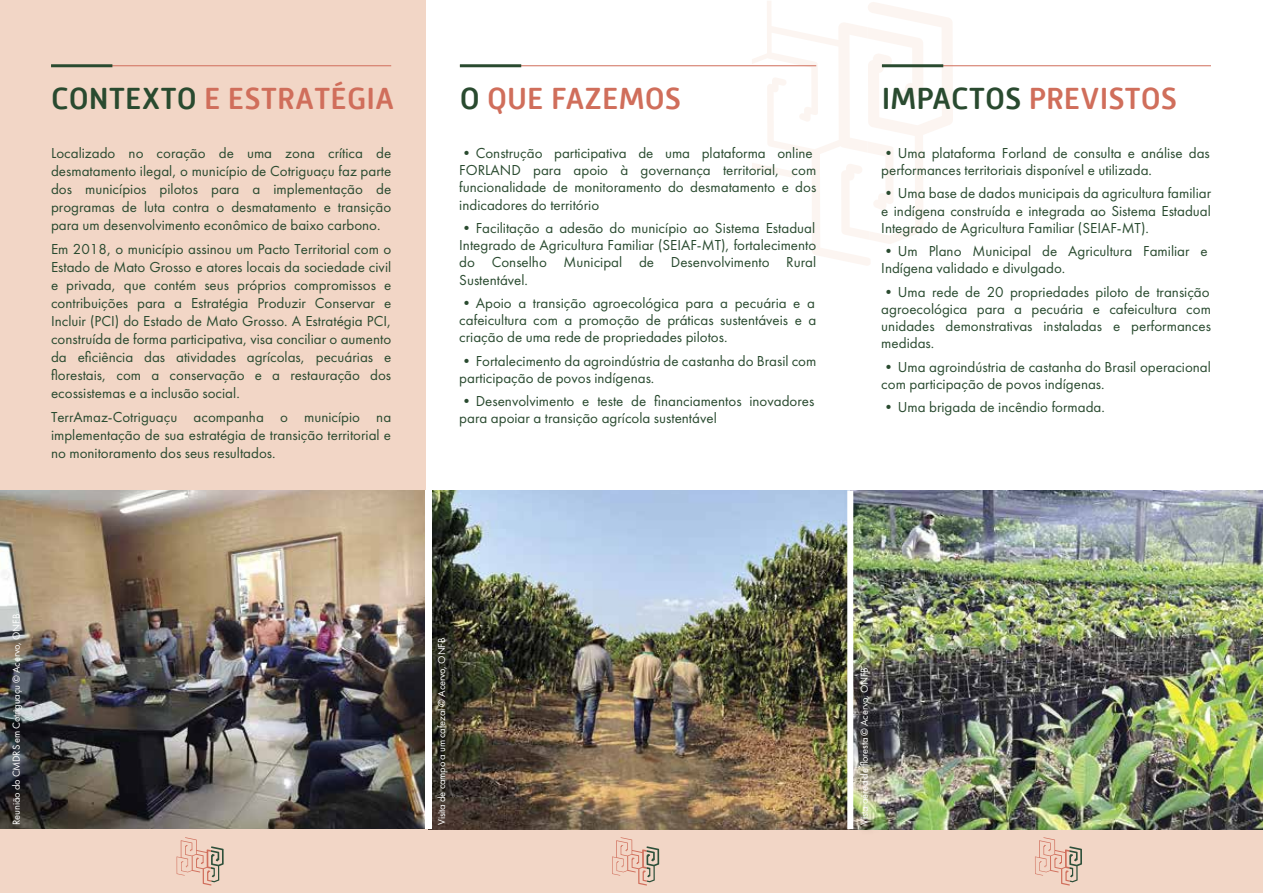
<style>
.page{position:relative;width:1263px;height:893px;background:#fff}
.page>*{position:absolute;margin:0;border:0;box-sizing:border-box;transform-origin:0 0}
.t1{font:500 31.5px "Mic 32 New Rounded W00";color:#d06e5b}
.t2{font:15px/17.2px "Futura PT";color:#294a2f;text-align:justify}
.t3{font:10.5px "Futura PT";letter-spacing:-.015em;color:#fff}
.s1{color:#294a2f}
</style>
<div class="page">
<svg style="left:752px;top:1px;width:201px;height:265px"></svg>
<div style="left:0;top:0;width:425px;height:829px;background:#f2d6c6"></div>
<div style="left:0;top:808px;width:1263px;height:85px;background:#f2d6c6"></div>
<svg style="left:177px;top:837px;width:47px;height:48px"></svg>
<svg style="left:612px;top:837px;width:47px;height:48px"></svg>
<svg style="left:1035px;top:837px;width:47px;height:48px"></svg>
<img style="left:0;top:490px;width:425px;height:339px">
<img style="left:431px;top:490px;width:832px;height:339px">
<img style="left:850px;top:659px;width:38px;height:171px">
<hr style="left:460px;top:65px;width:356px;height:1px;background:#d06e5b">
<hr style="left:460px;top:64px;width:61px;height:3px;background:#294a2f">
<hr style="left:51px;top:65px;width:340px;height:1px;background:#d06e5b">
<hr style="left:51px;top:64px;width:61px;height:3px;background:#294a2f">
<hr style="left:882px;top:65px;width:329px;height:1px;background:#d06e5b">
<hr style="left:882px;top:64px;width:61px;height:3px;background:#294a2f">
<div style="left:425px;top:490px;width:6px;height:339px;background:#fff"></div>
<div style="left:847px;top:490px;width:6px;height:339px;background:#fff"></div>
<h1 class="t1" style="left:51px;top:80px;width:345px"><span class="s1">CONTEXTO</span> E ESTRATÉGIA</h1>
<h1 class="t1" style="left:460px;top:80px;width:223px"><span class="s1">O</span> QUE FAZEMOS</h1>
<p class="t2" style="left:51px;top:144px;width:342px;line-height:18px">Localizado no coração de uma zona crítica de desmatamento ilegal, o município de Cotriguaçu faz parte dos municípios pilotos para a implementação de programas de luta contra o desmatamento e transição para um desenvolvimento econômico de baixo carbono.</p>
<p class="t2" style="left:51px;top:240px;width:342px;line-height:18px">Em 2018, o município assinou um Pacto Territorial com o Estado de Mato Grosso e atores locais da sociedade civil e privada, que contém seus próprios compromissos e contribuições para a Estratégia Produzir Conservar e Incluir (PCI) do Estado de Mato Grosso. A Estratégia PCI, construída de forma participativa, visa conciliar o aumento da eficiência das atividades agrícolas, pecuárias e florestais, com a conservação e a restauração dos ecossistemas e a inclusão social.</p>
<p class="t2" style="left:51px;top:408px;width:342px;line-height:18px">TerrAmaz-Cotriguaçu acompanha o município na implementação de sua estratégia de transição territorial e no monitoramento dos seus resultados.</p>
<p class="t2" style="left:459px;top:144px;width:359px;text-align:left">• Construção participativa de uma plataforma online FORLAND para apoio à governança territorial, com funcionalidade de monitoramento do desmatamento e dos indicadores do território</p>
<p class="t2" style="left:459px;top:219px;width:359px">• Facilitação a adesão do município ao Sistema Estadual Integrado de Agricultura Familiar (SEIAF-MT), fortalecimento do Conselho Municipal de Desenvolvimento Rural Sustentável.</p>
<p class="t2" style="left:459px;top:294px;width:358px">• Apoio a transição agroecológica para a pecuária e a cafeicultura com a promoção de práticas sustentáveis e a criação de uma rede de propriedades pilotos.</p>
<p class="t2" style="left:459px;top:352px;width:359px">• Fortalecimento da agroindústria de castanha do Brasil com participação de povos indígenas.</p>
<p class="t2" style="left:459px;top:392px;width:357px">• Desenvolvimento e teste de financiamentos inovadores para apoiar a transição agrícola sustentável</p>
<h1 class="t1" style="left:882px;top:80px;width:297px"><span class="s1">IMPACTOS</span> PREVISTOS</h1>
<p class="t2" style="left:881px;top:144px;width:330px">• Uma plataforma Forland de consulta e análise das performances territoriais disponível e utilizada.</p>
<p class="t2" style="left:881px;top:185px;width:331px">• Uma base de dados municipais da agricultura familiar e indígena construída e integrada ao Sistema Estadual Integrado de Agricultura Familiar (SEIAF-MT).</p>
<p class="t2" style="left:881px;top:242px;width:328px">• Um Plano Municipal de Agricultura Familiar e<br>Indígena validado e divulgado.</p>
<p class="t2" style="left:881px;top:283px;width:331px">• Uma rede de 20 propriedades piloto de transição agroecológica para a pecuária e cafeicultura com unidades demonstrativas instaladas e performances medidas.</p>
<p class="t2" style="left:881px;top:358px;width:331px">• Uma agroindústria de castanha do Brasil operacional com participação de povos indígenas.</p>
<p class="t2" style="left:881px;top:398px;width:225px">• Uma brigada de incêndio formada.</p>
<p class="t3" style="left:10px;top:825px;width:213px;rotate:-90deg">Reunião do CMDRS em Cotriguaçu © Acervo, ONFB</p>
<p class="t3" style="left:435px;top:825px;width:189px;rotate:-90deg">Visita de campo a um cafezal © Acervo, ONFB</p>
<p class="t3" style="left:858px;top:825px;width:159px;rotate:-90deg">Vista aérea de floresta © Acervo, ONFB</p>
</div>
